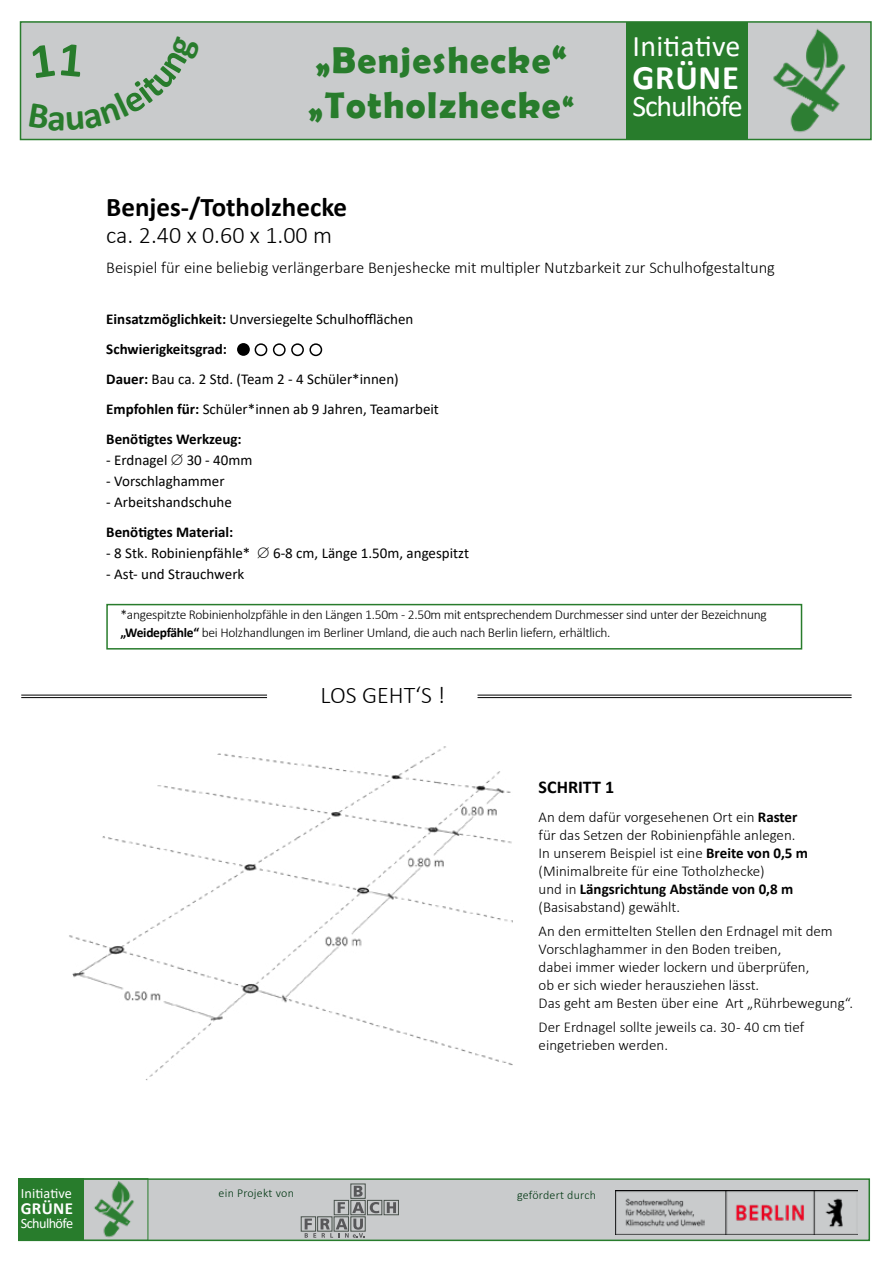
<style>
.page{position:relative;width:893px;height:1263px;background:#fff}
.page>*{position:absolute;margin:0;border:0;box-sizing:border-box;transform-origin:0 0}
.t1{font:700 37.5px/45px "Berlin Sans FB Demi";letter-spacing:.04em;color:#287c2c}
.t2{font:700 34.5px "Calibri";letter-spacing:.02em;color:#fff}
.t3{font:30px "Calibri";letter-spacing:-.04em;color:#fff}
.t4{font:700 27px "Calibri";color:#000}
.t5{font:300 24px "Calibri";color:#000}
.t6{font:700 18px "Calibri";color:#000}
.t7{font:700 16.95px "Calibri";letter-spacing:.02em;color:#fff}
.t8{font:300 16.5px "Calibri";color:#000}
.t9{font:300 15px/18px "Calibri";color:#000}
.t10{font:15px/30px "Calibri";color:#000}
.t11{font:700 15px "Calibri";color:#000}
.t12{font:14.25px "Calibri";letter-spacing:-.04em;color:#fff}
.t13{font:300 13.5px/18px "Calibri";letter-spacing:-.02em;color:#000}
.t14{font:300 12px "Calibri";letter-spacing:.02em;color:#003611}
.s1{font-size:30px}
.s2{font-weight:700}
</style>
<div class="page">
<div style="left:106px;top:604px;width:696px;height:45px;border:2px solid #287c2c"></div>
<div style="left:20px;top:21px;width:852px;height:119px;background:#c9cbcc;border:2px solid #287c2c"></div>
<div style="left:626px;top:23px;width:122px;height:116px;background:#287c2c"></div>
<img style="left:754px;top:21px;width:103px;height:119px">
<div style="left:18px;top:1178px;width:852px;height:63px;background:#c9cbcc;border:2px solid #287c2c"></div>
<img style="left:615px;top:1190px;width:242px;height:44px">
<div style="left:384px;top:1200px;width:15px;height:15px;border:1px solid #49524c"></div>
<div style="left:301px;top:1216px;width:15px;height:15px;border:1px solid #49524c"></div>
<svg style="left:305px;top:1183px;width:91px;height:55px"></svg>
<div style="left:83px;top:1178px;width:65px;height:63px;border:1px solid #287c2c"></div>
<div style="left:18px;top:1178px;width:65px;height:63px;background:#287c2c"></div>
<img style="left:84px;top:1180px;width:55px;height:61px">
<div style="left:237px;top:343px;width:13px;height:13px;background:#000;border-radius:50%"></div>
<div style="left:255px;top:343px;width:12px;height:13px;border:2px solid #000;border-radius:50%"></div>
<div style="left:273px;top:343px;width:13px;height:13px;border:2px solid #000;border-radius:50%"></div>
<div style="left:291px;top:343px;width:13px;height:13px;border:2px solid #000;border-radius:50%"></div>
<div style="left:309px;top:343px;width:13px;height:13px;border:2px solid #000;border-radius:50%"></div>
<hr style="left:477px;top:695px;width:375px;height:1px;background:#000">
<hr style="left:477px;top:697px;width:375px;height:1px;background:#000">
<hr style="left:21px;top:695px;width:246px;height:1px;background:#000">
<hr style="left:21px;top:697px;width:246px;height:1px;background:#000">
<img style="left:69px;top:746px;width:444px;height:335px">
<h1 class="t1" style="left:308px;top:37px;width:268px">„Benjeshecke“ „Totholzhecke<span class="s1">“</span></h1>
<h3 class="t3" style="left:633px;top:26px;width:109px">Initiative</h3>
<h2 class="t2" style="left:633px;top:53px;width:108px">GRÜNE</h2>
<h3 class="t3" style="left:633px;top:86px;width:112px">Schulhöfe</h3>
<h3 class="t4" style="left:106px;top:188px;width:242px">Benjes-/Totholzhecke</h3>
<h3 class="t5" style="left:106px;top:221px;width:227px">ca. 2.40 x 0.60 x 1.00 m</h3>
<p class="t8" style="left:106px;top:258px;width:670px">Beispiel für eine beliebig verlängerbare Benjeshecke mit multipler Nutzbarkeit zur Schulhofgestaltung</p>
<p class="t10" style="left:106px;top:304px;width:334px"><span class="s2">Einsatzmöglichkeit:</span> Unversiegelte Schulhofflächen <span class="s2">Schwierigkeitsgrad:<br>Dauer:</span> Bau ca. 2 Std. (Team 2 - 4 Schüler*innen)<br><span class="s2">Empfohlen für:</span> Schüler*innen ab 9 Jahren, Teamarbeit <span class="s2">Benötigtes Werkzeug:</span></p>
<p class="t10" style="left:106px;top:445px;width:63px">- Erdnagel</p>
<p class="t10" style="left:187px;top:445px;width:67px">30 - 40mm</p>
<p class="t10" style="left:106px;top:466px;width:120px">- Vorschlaghammer</p>
<p class="t10" style="left:106px;top:487px;width:127px">- Arbeitshandschuhe</p>
<p class="t11" style="left:106px;top:522px;width:128px">Benötigtes Material:</p>
<p class="t10" style="left:106px;top:538px;width:146px">- 8 Stk. Robinienpfähle*</p>
<p class="t10" style="left:273px;top:538px;width:198px">6-8 cm, Länge 1.50m, angespitzt</p>
<p class="t10" style="left:106px;top:559px;width:140px">- Ast- und Strauchwerk</p>
<p class="t13" style="left:120px;top:606px;width:648px">*angespitzte Robinienholzpfähle in den Längen 1.50m - 2.50m mit entsprechendem Durchmesser sind unter der Bezeichnung <span class="s2">„Weidepfähle“</span> bei Holzhandlungen im Berliner Umland, die auch nach Berlin liefern, erhältlich.</p>
<h3 class="t5" style="left:321px;top:680px;width:126px">LOS GEHT‘S !</h3>
<p class="t6" style="left:539px;top:774px;width:77px">SCHRITT 1</p>
<p class="t9" style="left:539px;top:808px;width:271px">An dem dafür vorgesehenen Ort ein <span class="s2">Raster </span>für das Setzen der Robinienpfähle anlegen.<br>In unserem Beispiel ist eine <span class="s2">Breite von 0,5 m </span>(Minimalbreite für eine Totholzhecke)<br>und in <span class="s2">Längsrichtung Abstände von 0,8 m </span>(Basisabstand) gewählt.</p>
<p class="t9" style="left:539px;top:922px;width:316px">An den ermittelten Stellen den Erdnagel mit dem Vorschlaghammer in den Boden treiben,<br>dabei immer wieder lockern und überprüfen,<br>ob er sich wieder herausziehen lässt.<br>Das geht am Besten über eine Art „Rührbewegung“.</p>
<p class="t9" style="left:539px;top:1018px;width:267px">Der Erdnagel sollte jeweils ca. 30 - 40 cm tief eingetrieben werden.</p>
<p class="t12" style="left:21px;top:1183px;width:53px">Initiative</p>
<p class="t14" style="left:219px;top:1185px;width:77px">ein Projekt von</p>
<p class="t14" style="left:517px;top:1187px;width:80px">gefördert durch</p>
<p class="t7" style="left:21px;top:1196px;width:54px">GRÜNE</p>
<p class="t12" style="left:21px;top:1213px;width:54px">Schulhöfe</p>
</div>
